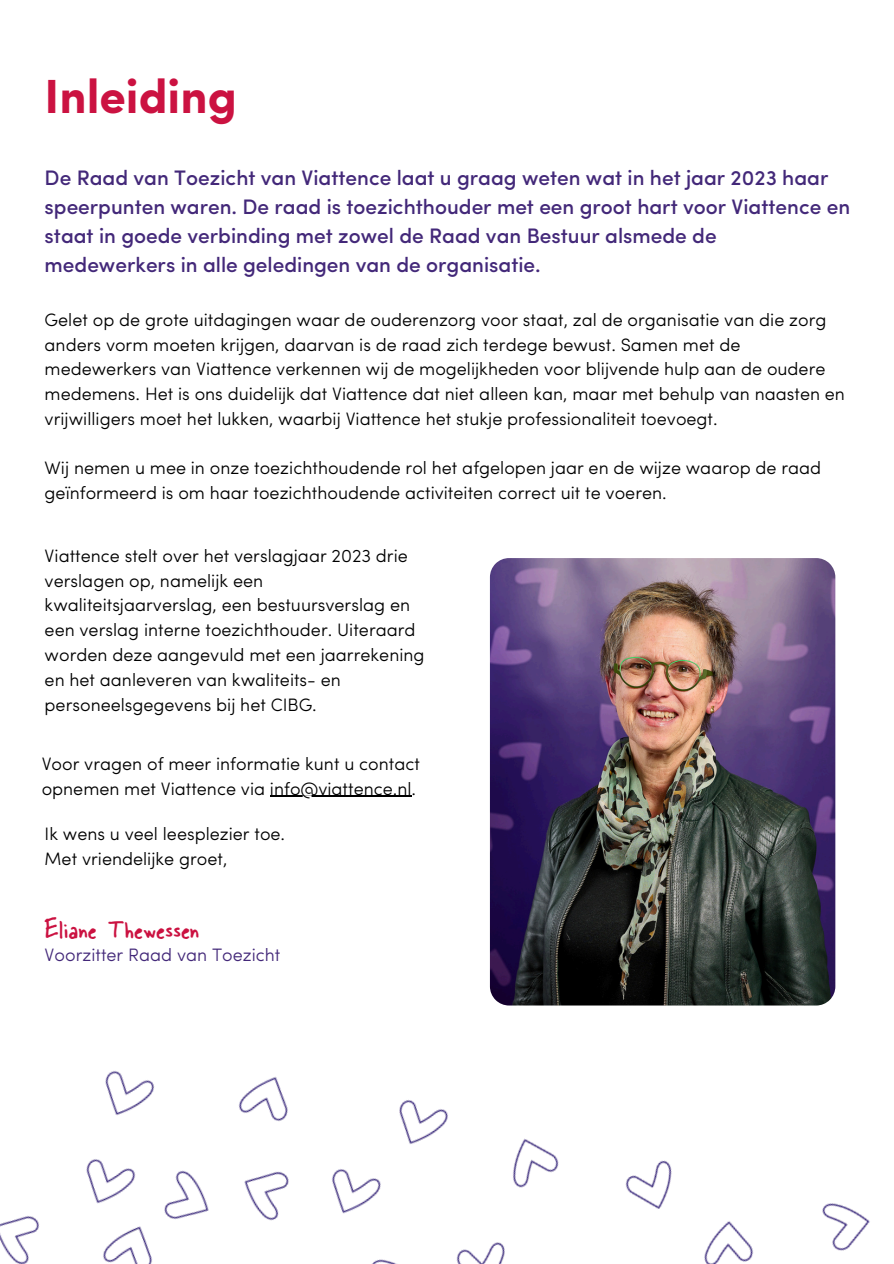
<style>
.page{position:relative;width:894px;height:1264px;background:#fff}
.page>*{position:absolute;margin:0;border:0;box-sizing:border-box;transform-origin:0 0}
.t1{font:700 48px "Sofia Pro";color:#cb1241}
.t2{font:30px "Skippy Sharpie";color:#cb1241}
.t3{font:500 21px/29.2px "Sofia Pro";color:#432879}
.t4{font:300 18px/24.8px "Sofia Pro";color:#000}
.t5{font:300 18px "Sofia Pro";color:#432879}
</style>
<div class="page">
<img style="left:490px;top:558px;width:345px;height:113px">
<img style="left:0;top:671px;width:870px;height:592px">
<h1 class="t1" style="left:45px;top:77px;width:194px">Inleiding</h1>
<h3 class="t3" style="left:45px;top:165px;width:806px">De Raad van Toezicht van Viattence laat u graag weten wat in het jaar 2023 haar speerpunten waren. De raad is toezichthouder met een groot hart voor Viattence en staat in goede verbinding met zowel de Raad van Bestuur alsmede de medewerkers in alle geledingen van de organisatie.</h3>
<p class="t4" style="left:45px;top:309px;width:801px">Gelet op de grote uitdagingen waar de ouderenzorg voor staat, zal de organisatie van die zorg anders vorm moeten krijgen, daarvan is de raad zich terdege bewust. Samen met de medewerkers van Viattence verkennen wij de mogelijkheden voor blijvende hulp aan de oudere medemens. Het is ons duidelijk dat Viattence dat niet alleen kan, maar met behulp van naasten en vrijwilligers moet het lukken, waarbij Viattence het stukje professionaliteit toevoegt.</p>
<p class="t4" style="left:45px;top:457px;width:777px">Wij nemen u mee in onze toezichthoudende rol het afgelopen jaar en de wijze waarop de raad geïnformeerd is om haar toezichthoudende activiteiten correct uit te voeren.</p>
<p class="t4" style="left:45px;top:545px;width:381px">Viattence stelt over het verslagjaar 2023 drie verslagen op, namelijk een kwaliteitsjaarverslag, een bestuursverslag en een verslag interne toezichthouder. Uiteraard worden deze aangevuld met een jaarrekening en het aanleveren van kwaliteits- en personeelsgegevens bij het CIBG.</p>
<p class="t4" style="left:42px;top:753px;width:380px">Voor vragen of meer informatie kunt u contact opnemen met Viattence via info@viattence.nl.</p>
<p class="t4" style="left:45px;top:823px;width:242px">Ik wens u veel leesplezier toe.</p>
<p class="t4" style="left:45px;top:847px;width:184px">Met vriendelijke groet,</p>
<h2 class="t2" style="left:45px;top:904px;width:156px">Eliane Thewessen</h2>
<p class="t5" style="left:45px;top:947px;width:237px">Voorzitter Raad van Toezicht</p>
</div>
